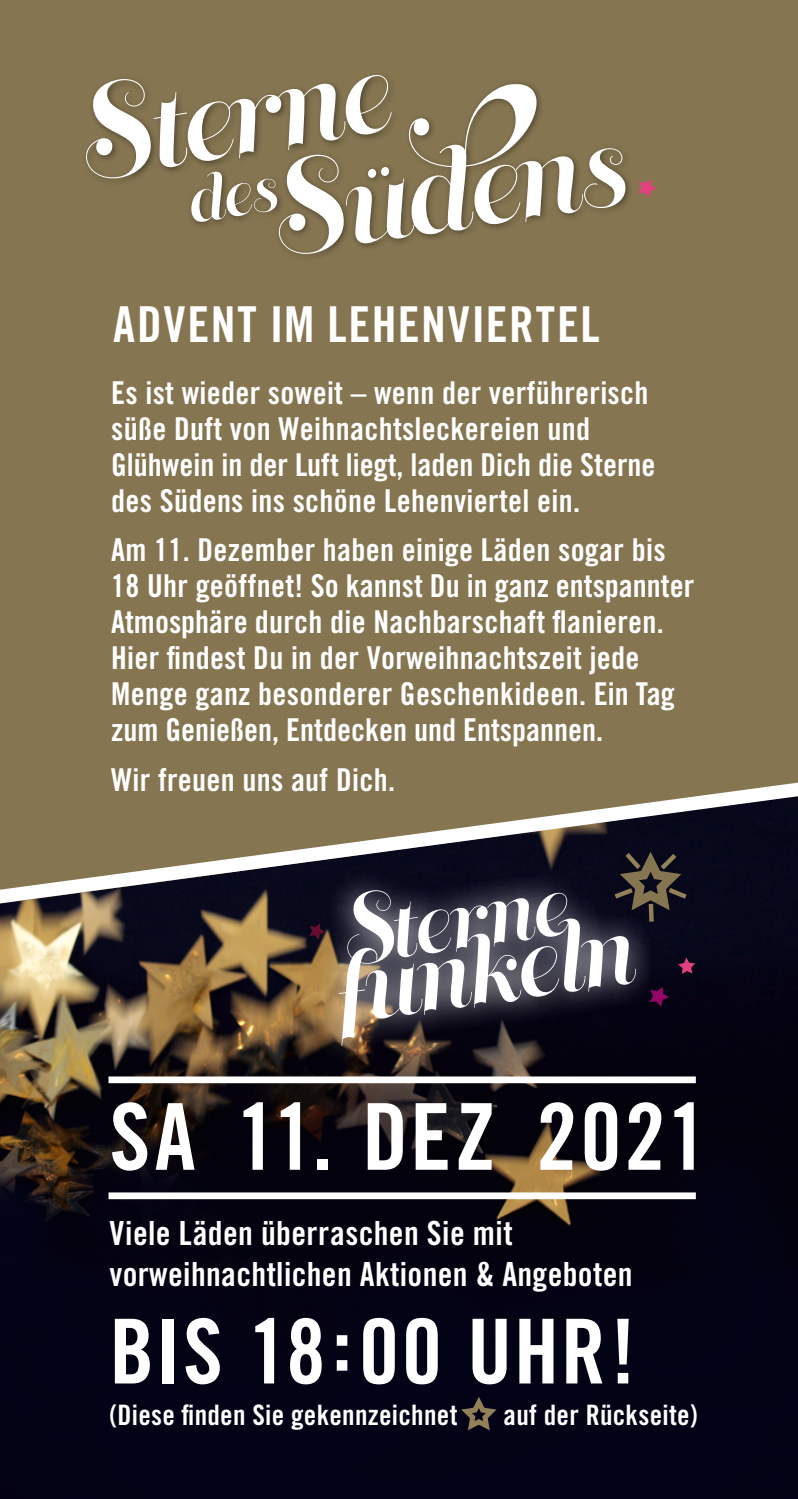
<style>
.page{position:relative;width:798px;height:1499px;background:#fff}
.page>*{position:absolute;margin:0;border:0;box-sizing:border-box;transform-origin:0 0}
.t1{font:92.25px "Trade Gothic Bold Cond Twenty";letter-spacing:.03em;color:#fff}
.t2{font:89.55px "Trade Gothic Bold Cond Twenty";letter-spacing:.025em;color:#fff}
.t3{font:49.5px "Trade Gothic Bold Cond Twenty";letter-spacing:.03em;color:#fff}
.t4{font:33.3px/40.9px "Trade Gothic Bold Cond Twenty";letter-spacing:.01em;color:#fff}
.t5{font:31.5px/36px "Trade Gothic Bold Cond Twenty";letter-spacing:.01em;color:#fff}
.t6{font:28.12px "Trade Gothic Bold Cond Twenty";letter-spacing:.01em;color:#fff}
</style>
<div class="page">
<div style="left:0;top:0;width:797px;height:771px;background:#857551"></div>
<img style="left:0;top:914px;width:797px;height:585px">
<svg style="left:637px;top:178px;width:19px;height:20px"></svg>
<svg style="left:455px;top:1395px;width:47px;height:40px;background:#241f25"></svg>
<svg style="left:305px;top:914px;width:360px;height:156px;background:#413127"></svg>
<svg style="left:339px;top:914px;width:356px;height:132px"></svg>
<div style="left:108px;top:1076px;width:587px;height:7px;background:#fff"></div>
<div style="left:108px;top:1192px;width:587px;height:7px;background:#fff"></div>
<div style="left:274px;top:79px;width:359px;height:183px;background:#857551"></div>
<svg style="left:261px;top:70px;width:369px;height:188px"></svg>
<div style="left:186px;top:167px;width:99px;height:63px;background:#000;opacity:.4"></div>
<svg style="left:73px;top:36px;width:323px;height:187px"></svg>
<svg style="left:0;top:771px;width:797px;height:143px;background:#61594e"></svg>
<p class="t3" style="left:113px;top:295px;width:488px">ADVENT IM LEHENVIERTEL</p>
<p class="t5" style="left:111px;top:374px;width:545px">Es ist wieder soweit – wenn der verführerisch süße Duft von Weihnachtsleckereien und Glühwein in der Luft liegt, laden Dich die Sterne des Südens ins schöne Lehenviertel ein.</p>
<p class="t5" style="left:111px;top:532px;width:584px">Am 11. Dezember haben einige Läden sogar bis 18 Uhr geöffnet! So kannst Du in ganz entspannter Atmosphäre durch die Nachbarschaft flanieren.<br>Hier findest Du in der Vorweihnachtszeit jede Menge ganz besonderer Geschenkideen. Ein Tag zum Genießen, Entdecken und Entspannen.</p>
<p class="t5" style="left:111px;top:761px;width:285px">Wir freuen uns auf Dich.</p>
<p class="t1" style="left:109px;top:1081px;width:599px">SA 11. DEZ 2021</p>
<p class="t4" style="left:109px;top:1213px;width:524px">Viele Läden überraschen Sie mit vorweihnachtlichen Aktionen &amp; Angeboten</p>
<p class="t2" style="left:109px;top:1297px;width:527px">BIS 18:00 UHR!</p>
<p class="t6" style="left:109px;top:1397px;width:349px">(Diese finden Sie gekennzeichnet</p>
<p class="t6" style="left:503px;top:1397px;width:196px">auf der Rückseite)</p>
</div>
